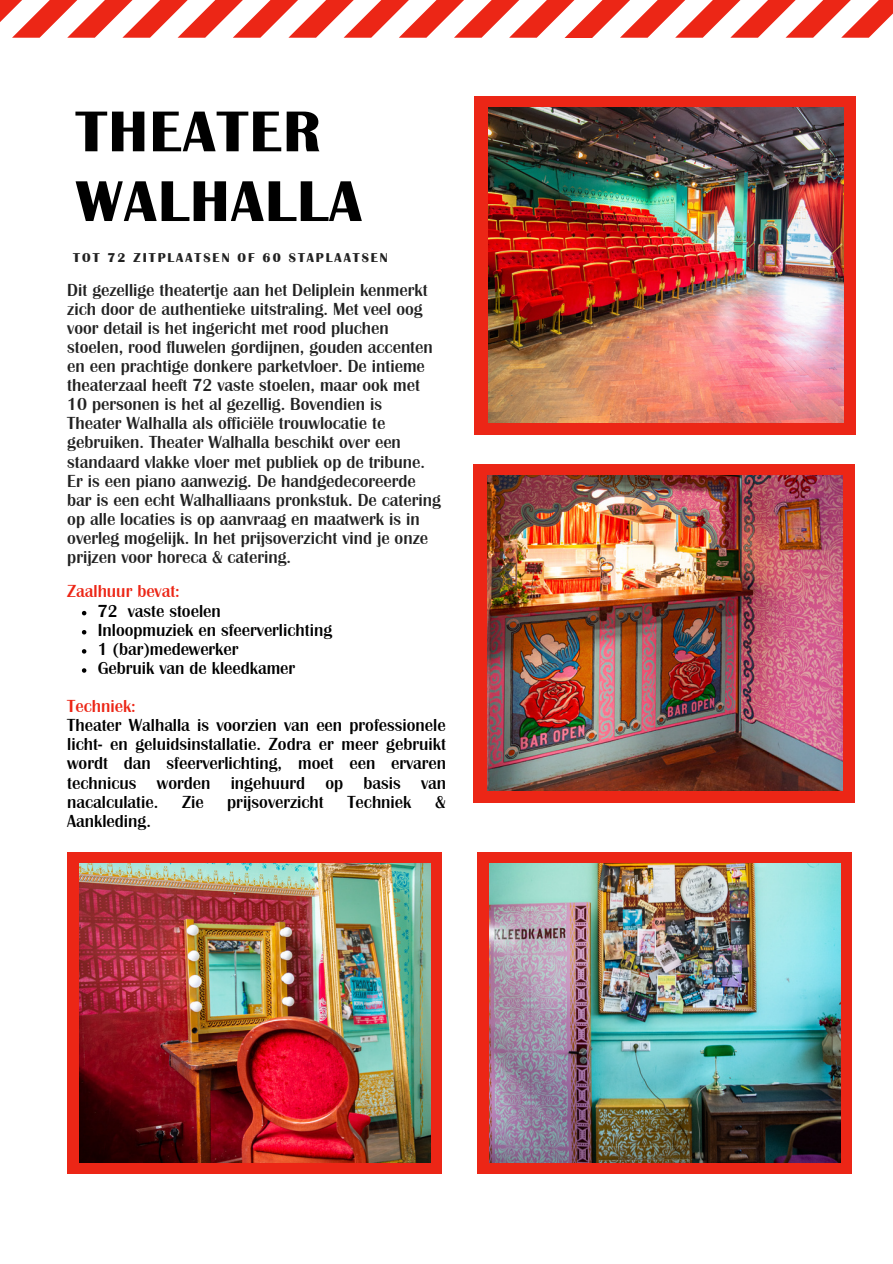
<style>
.page{position:relative;width:893px;height:1264px;background:#fff}
.page>*{position:absolute;margin:0;border:0;box-sizing:border-box;transform-origin:0 0}
.t1{font:700 59.55px/69.8px "Britannic";letter-spacing:.03em;color:#000}
.t2{font:18px/19px "Britannic Medium BOLD";color:#222}
.t3{font:18px/19px "Britannic Medium BOLD";color:#000}
.t4{font:18px "Britannic Medium BOLD";color:#ec2616}
.t5{font:700 13.2px "Britannic";letter-spacing:.15em;color:#222}
</style>
<div class="page">
<div style="left:474px;top:97px;width:381px;height:338px;background:#ec2616"></div>
<svg style="left:82px;top:611px;width:4px;height:4px"></svg>
<svg style="left:82px;top:630px;width:4px;height:4px"></svg>
<svg style="left:82px;top:649px;width:4px;height:4px"></svg>
<svg style="left:82px;top:668px;width:4px;height:4px"></svg>
<img style="left:488px;top:108px;width:355px;height:315px">
<div style="left:477px;top:851px;width:374px;height:322px;background:#ec2616"></div>
<img style="left:490px;top:863px;width:350px;height:299px">
<svg style="left:0;top:0;width:892px;height:38px"></svg>
<div style="left:473px;top:464px;width:381px;height:339px;background:#ec2616"></div>
<img style="left:487px;top:476px;width:355px;height:314px">
<div style="left:67px;top:851px;width:375px;height:322px;background:#ec2616"></div>
<img style="left:80px;top:863px;width:350px;height:299px">
<h1 class="t1" style="left:76px;top:96px;width:287px">THEATER<br>WALHALLA</h1>
<p class="t5" style="left:73px;top:251px;width:316px">TOT 72 ZITPLAATSEN OF 60 STAPLAATSEN</p>
<p class="t2" style="left:67px;top:281px;width:375px">Dit gezellige theatertje aan het Deliplein kenmerkt zich door de authentieke uitstraling. Met veel oog voor detail is het ingericht met rood pluchen stoelen, rood fluwelen gordijnen, gouden accenten en een prachtige donkere parketvloer. De intieme theaterzaal heeft 72 vaste stoelen, maar ook met 10 personen is het al gezellig. Bovendien is<br>Theater Walhalla als officiële trouwlocatie te gebruiken. Theater Walhalla beschikt over een standaard vlakke vloer met publiek op de tribune.<br>Er is een piano aanwezig. De handgedecoreerde bar is een echt Walhalliaans pronkstuk. De catering op alle locaties is op aanvraag en maatwerk is in overleg mogelijk. In het prijsoverzicht vind je onze prijzen voor horeca &amp; catering.</p>
<p class="t4" style="left:67px;top:585px;width:114px">Zaalhuur bevat:</p>
<p class="t3" style="left:98px;top:602px;width:236px">72 vaste stoelen<br>Inloopmuziek en sfeerverlichting<br>1 (bar)medewerker<br>Gebruik van de kleedkamer</p>
<p class="t4" style="left:67px;top:700px;width:70px">Techniek:</p>
<p class="t3" style="left:67px;top:717px;width:380px;text-align:justify">Theater Walhalla is voorzien van een professionele licht- en geluidsinstallatie. Zodra er meer gebruikt wordt dan sfeerverlichting, moet een ervaren technicus worden ingehuurd op basis van nacalculatie.</p>
<p class="t3" style="left:182px;top:793px;width:23px">Zie</p>
<p class="t3" style="left:227px;top:793px;width:98px">prijsoverzicht</p>
<p class="t3" style="left:347px;top:793px;width:65px">Techniek</p>
<p class="t3" style="left:435px;top:793px;width:12px">&amp;</p>
<p class="t3" style="left:67px;top:812px;width:85px">Aankleding.</p>
</div>
